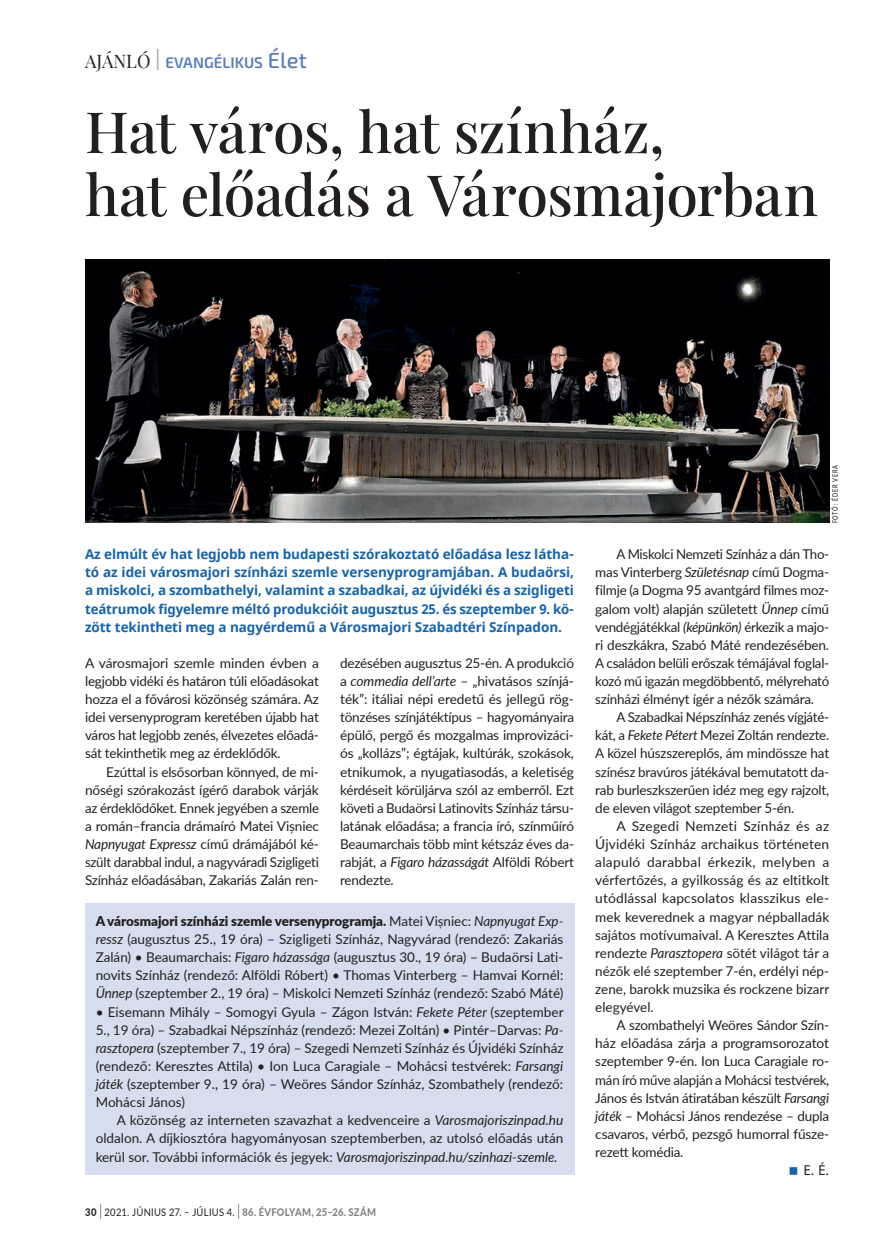
<style>
.page{position:relative;width:893px;height:1255px;background:#fff}
.page>*{position:absolute;margin:0;border:0;box-sizing:border-box;transform-origin:0 0}
.t1{font:500 57px/63px "Playfair Display";letter-spacing:-.01em;color:#231f20}
.t2{font:600 15.3px "Exo 2";color:#577dbb}
.t3{font:13.5px/18.1px "Lato";letter-spacing:-.015em;color:#231f20;text-align:justify}
.t4{font:700 13.5px/18.1px "Noto Sans";letter-spacing:-.005em;color:#1663ac;text-align:justify}
.t5{font:13.5px "Noto Sans";color:#231f20}
.t6{font:10.5px "Lato";letter-spacing:.03em;color:#231f20;scale:.9 1}
.t7{font:500 7.5px "Lato";letter-spacing:.13em;color:#231f20;scale:.75 1}
.s1{font-family:"Playfair Display";font-weight:400;font-size:18.15px;color:#231f20}
.s2{font-weight:300;font-size:30.6px;color:#a8a9ad}
.s3{font-weight:500;font-size:21.9px}
.s4{font-style:italic}
.s5{font-weight:900}
.s6{font-weight:800}
.s7{font-weight:300;font-size:21px}
.s8{font-weight:800;color:#808285}
</style>
<div class="page">
<div style="left:85px;top:903px;width:489px;height:271px;background:#d6ddee"></div>
<img style="left:85px;top:259px;width:744px;height:264px">
<p class="t2" style="left:85px;top:53px;width:223px"><span class="s1">AJÁNLÓ</span> <span class="s2">I</span> EVANGÉLIKUS <span class="s3">Élet</span></p>
<h1 class="t1" style="left:85px;top:95px;width:734px">Hat város, hat színház,<br>hat előadás a Városmajorban</h1>
<p class="t7" style="left:830px;top:523px;width:79px;rotate:-90deg">FOTÓ: ÉDER VERA</p>
<p class="t4" style="left:85px;top:545px;width:490px">Az elmúlt év hat legjobb nem budapesti szórakoztató előadása lesz látha&shy;tó az idei városmajori színházi szemle versenyprogramjában. A budaörsi, a miskolci, a szombathelyi, valamint a szabadkai, az újvidéki és a szigligeti teátrumok figyelemre méltó produkcióit augusztus 25. és szeptember 9. kö&shy;zött tekintheti meg a nagyérdemű a Városmajori Szabadtéri Színpadon.</p>
<p class="t3" style="left:85px;top:653px;width:235px">A városmajori szemle minden évben a legjobb vidéki és határon túli előadásokat hozza el a fővárosi közönség számára. Az idei versenyprogram keretében újabb hat város hat legjobb zenés, élvezetes előadá&shy;sát tekinthetik meg az érdeklődők.</p>
<p class="t3" style="left:85px;top:762px;width:235px;text-indent:21px">Ezúttal is elsősorban könnyed, de mi&shy;nőségi szórakozást ígérő darabok várják az érdeklődőket. Ennek jegyében a szemle a román–francia drámaíró Matei Vișniec <span class="s4">Napnyugat Expressz</span> című drámájából ké&shy;szült darabbal indul, a nagyváradi Szigligeti Színház előadásában, Zakariás Zalán ren-</p>
<p class="t3" style="left:340px;top:653px;width:235px">dezésében augusztus 25-én. A produkció a <span class="s4">commedia dell’arte</span> – „hivatásos színjá&shy;ték”: itáliai népi eredetű és jellegű rög&shy;tönzéses színjátéktípus – hagyományaira épülő, pergő és mozgalmas improvizáci&shy;ós „kollázs”; égtájak, kultúrák, szokások, etnikumok, a nyugatiasodás, a keletiség kérdéseit körüljárva szól az emberről. Ezt követi a Budaörsi Latinovits Színház társu&shy;latának előadása; a francia író, színműíró Beaumarchais több mint kétszáz éves da&shy;rabját, a <span class="s4">Figaro házasságát</span> Alföldi Róbert rendezte.</p>
<p class="t3" style="left:96px;top:911px;width:469px"><span class="s5">A városmajori színházi szemle versenyprogramja.</span> Matei Vișniec: <span class="s4">Napnyugat Exp&shy;ressz</span> (augusztus 25., 19 óra) – Szigligeti Színház, Nagyvárad (rendező: Zakariás Zalán) • Beaumarchais: <span class="s4">Figaro házassága</span> (augusztus 30., 19 óra) – Budaörsi Lati&shy;novits Színház (rendező: Alföldi Róbert) • Thomas Vinterberg – Hamvai Kornél:<br><span class="s4">Ünnep</span> (szeptember 2., 19 óra) – Miskolci Nemzeti Színház (rendező: Szabó Máté)</p>
<p class="t3" style="left:96px;top:1001px;width:470px">• Eisemann Mihály – Somogyi Gyula – Zágon István: <span class="s4">Fekete Péter</span> (szeptember 5., 19 óra) – Szabadkai Népszínház (rendező: Mezei Zoltán) • Pintér–Darvas: <span class="s4">Pa&shy;rasztopera</span> (szeptember 7., 19 óra) – Szegedi Nemzeti Színház és Újvidéki Színház (rendező: Keresztes Attila) • Ion Luca Caragiale – Mohácsi testvérek: <span class="s4">Farsangi játék</span> (szeptember 9., 19 óra) – Weöres Sándor Színház, Szombathely (rendező:<br>Mohácsi János)</p>
<p class="t3" style="left:96px;top:1110px;width:469px;text-indent:21px">A közönség az interneten szavazhat a kedvenceire a <span class="s4">Varosmajoriszinpad.hu </span>oldalon. A díjkiosztóra hagyományosan szeptemberben, az utolsó előadás után kerül sor. További információk és jegyek: <span class="s4">Varosmajoriszinpad.hu/szinhazi-szemle.</span></p>
<p class="t6" style="left:85px;top:1204px;width:325px"><span class="s6">30</span> <span class="s7">I</span> 2021. JÚNIUS 27. – JÚLIUS 4. <span class="s7">I</span> <span class="s8">86. ÉVFOLYAM, 25–26. SZÁM</span></p>
<p class="t3" style="left:595px;top:544px;width:235px;text-indent:21px">A Miskolci Nemzeti Színház a dán Tho&shy;mas Vinterberg <span class="s4">Születésnap</span> című Dogma&shy;filmje (a Dogma 95 avantgárd filmes moz&shy;galom volt) alapján született <span class="s4">Ünnep</span> című vendégjátékkal <span class="s4">(képünkön)</span> érkezik a majo&shy;ri deszkákra, Szabó Máté rendezésében.<br>A családon belüli erőszak témájával foglal&shy;kozó mű igazán megdöbbentő, mélyreható színházi élményt ígér a nézők számára.</p>
<p class="t3" style="left:595px;top:707px;width:235px;text-indent:21px">A Szabadkai Népszínház zenés vígjáté&shy;kát, a <span class="s4">Fekete Pétert</span> Mezei Zoltán rendezte.<br>A közel húszszereplős, ám mindössze hat színész bravúros játékával bemutatott da&shy;rab burleszkszerűen idéz meg egy rajzolt, de eleven világot szeptember 5-én.</p>
<p class="t3" style="left:595px;top:816px;width:236px;text-indent:21px">A Szegedi Nemzeti Színház és az Újvidéki Színház archaikus történeten alapuló darabbal érkezik, melyben a vérfertőzés, a gyilkosság és az eltitkolt utódlással kapcsolatos klasszikus ele&shy;mek keverednek a magyar népballadák sajátos motívumaival. A Keresztes Attila rendezte <span class="s4">Parasztopera</span> sötét világot tár a nézők elé szeptember 7-én, erdélyi nép&shy;zene, barokk muzsika és rockzene bizarr elegyével.</p>
<p class="t3" style="left:595px;top:1015px;width:235px;text-indent:21px">A szombathelyi Weöres Sándor Szín&shy;ház előadása zárja a programsorozatot szeptember 9-én. Ion Luca Caragiale ro&shy;mán író műve alapján a Mohácsi testvérek, János és István átiratában készült <span class="s4">Farsangi játék</span> – Mohácsi János rendezése – dupla csavaros, vérbő, pezsgő humorral fűsze&shy;rezett komédia.</p>
<p class="t5" style="left:803px;top:1160px;width:27px">E. É.</p>
</div>
